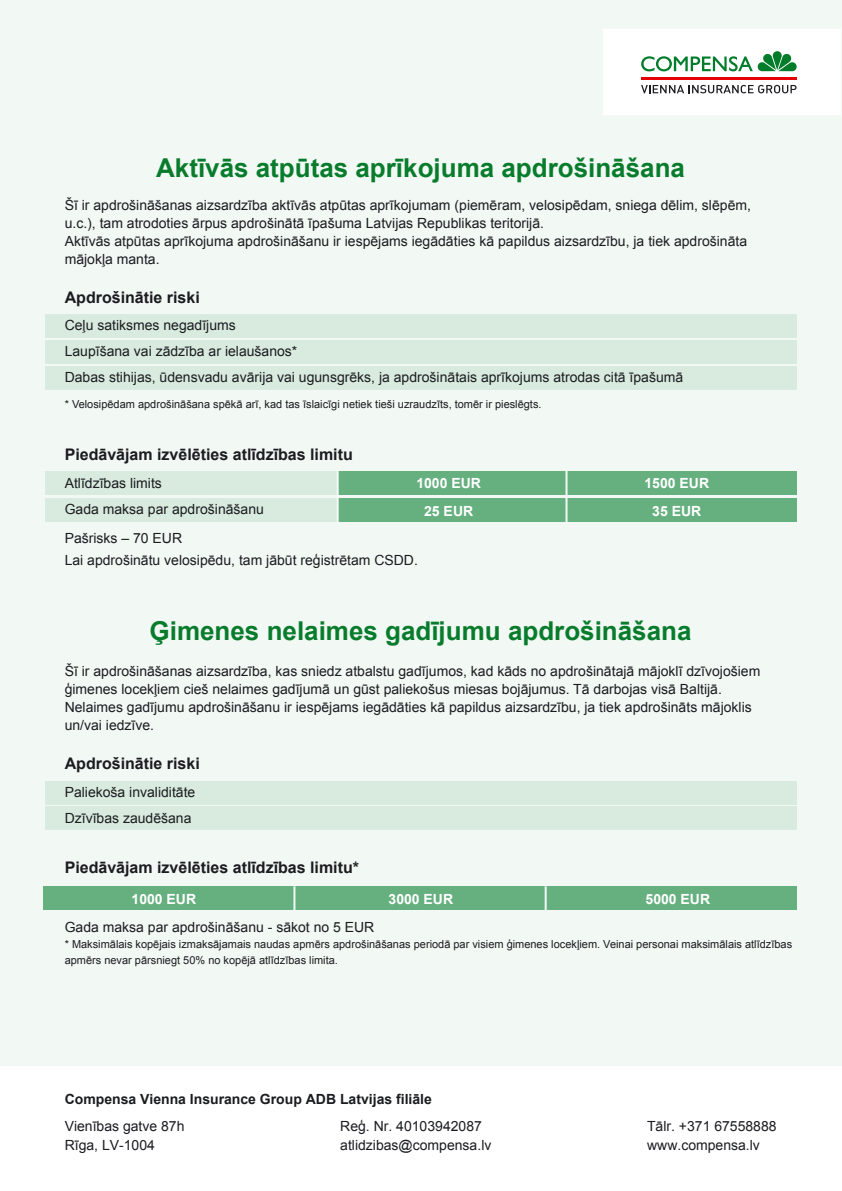
<style>
.page{position:relative;width:842px;height:1191px;background:#fff}
.page>*{position:absolute;margin:0;border:0;box-sizing:border-box;transform-origin:0 0}
.t1{font:700 26px "Arial";color:#087c2c}
.t2{font:700 16px "Arial";color:#1b1c20}
.t3{font:14px/18px "Arial";color:#1b1c20}
.t4{font:700 14px "Arial";color:#1b1c20}
.t5{font:700 14px/28px "Arial";color:#fff;text-align:center}
.t6{font:11px/16px "Arial";color:#1b1c20}
</style>
<div class="page">
<div style="left:0;top:0;width:842px;height:1066px;background:#f2f8f4"></div>
<div style="left:603px;top:30px;width:238px;height:85px;background:#fff"></div>
<hr style="left:641px;top:77px;width:155px;height:2px;background:#e60005">
<svg style="left:641px;top:85px;width:155px;height:8px"></svg>
<svg style="left:641px;top:51px;width:156px;height:20px"></svg>
<div style="left:45px;top:314px;width:752px;height:24px;background:#d9ebdf"></div>
<div style="left:45px;top:366px;width:752px;height:24px;background:#d9ebdf"></div>
<div style="left:45px;top:340px;width:752px;height:24px;background:#d9ebdf"></div>
<div style="left:43px;top:886px;width:754px;height:24px;background:#66b080"></div>
<hr style="left:293px;top:886px;width:2px;height:24px;background:#f2f8f4">
<hr style="left:545px;top:886px;width:2px;height:24px;background:#f2f8f4">
<div style="left:45px;top:780px;width:752px;height:24px;background:#d9ebdf"></div>
<div style="left:45px;top:806px;width:752px;height:24px;background:#d9ebdf"></div>
<div style="left:46px;top:471px;width:751px;height:24px;background:#d9ebdf"></div>
<div style="left:45px;top:498px;width:752px;height:24px;background:#d9ebdf"></div>
<div style="left:338px;top:471px;width:459px;height:24px;background:#66b080"></div>
<div style="left:338px;top:498px;width:459px;height:24px;background:#66b080"></div>
<hr style="left:565px;top:462px;width:2px;height:70px;background:#f2f8f4">
<hr style="left:337px;top:462px;width:2px;height:70px;background:#f2f8f4">
<h1 class="t1" style="left:156px;top:150px;width:530px">Aktīvās atpūtas aprīkojuma apdrošināšana</h1>
<p class="t3" style="left:65px;top:196px;width:688px">Šī ir apdrošināšanas aizsardzība aktīvās atpūtas aprīkojumam (piemēram, velosipēdam, sniega dēlim, slēpēm, u.c.), tam atrodoties ārpus apdrošinātā īpašuma Latvijas Republikas teritorijā.<br>Aktīvās atpūtas aprīkojuma apdrošināšanu ir iespējams iegādāties kā papildus aizsardzību, ja tiek apdrošināta mājokļa manta.</p>
<p class="t2" style="left:65px;top:287px;width:137px">Apdrošinātie riski</p>
<p class="t3" style="left:65px;top:312px;width:620px;line-height:26px">Ceļu satiksmes negadījums<br>Laupīšana vai zādzība ar ielaušanos*<br>Dabas stihijas, ūdensvadu avārija vai ugunsgrēks, ja apdrošinātais aprīkojums atrodas citā īpašumā</p>
<p class="t6" style="left:65px;top:396px;width:478px">* Velosipēdam apdrošināšana spēkā arī, kad tas īslaicīgi netiek tieši uzraudzīts, tomēr ir pieslēgts.</p>
<p class="t2" style="left:65px;top:443px;width:290px">Piedāvājam izvēlēties atlīdzības limitu</p>
<p class="t3" style="left:65px;top:470px;width:201px;line-height:26px">Atlīdzības limits<br>Gada maksa par apdrošināšanu</p>
<p class="t5" style="left:416px;top:469px;width:66px">1000 EUR<br>25 EUR</p>
<p class="t5" style="left:644px;top:469px;width:66px">1500 EUR<br>35 EUR</p>
<p class="t3" style="left:65px;top:527px;width:355px;line-height:22px">Pašrisks – 70 EUR<br>Lai apdrošinātu velosipēdu, tam jābūt reģistrētam CSDD.</p>
<h1 class="t1" style="left:150px;top:613px;width:543px">Ģimenes nelaimes gadījumu apdrošināšana</h1>
<p class="t3" style="left:65px;top:662px;width:697px">Šī ir apdrošināšanas aizsardzība, kas sniedz atbalstu gadījumos, kad kāds no apdrošinātajā mājoklī dzīvojošiem ģimenes locekļiem cieš nelaimes gadījumā un gūst paliekošus miesas bojājumus. Tā darbojas visā Baltijā.<br>Nelaimes gadījumu apdrošināšanu ir iespējams iegādāties kā papildus aizsardzību, ja tiek apdrošināts mājoklis un/vai iedzīve.</p>
<p class="t2" style="left:65px;top:753px;width:137px">Apdrošinātie riski</p>
<p class="t3" style="left:65px;top:779px;width:132px;line-height:26px">Paliekoša invaliditāte<br>Dzīvības zaudēšana</p>
<p class="t2" style="left:65px;top:857px;width:296px">Piedāvājam izvēlēties atlīdzības limitu*</p>
<p class="t5" style="left:132px;top:885px;width:66px">1000 EUR</p>
<p class="t5" style="left:389px;top:885px;width:66px">3000 EUR</p>
<p class="t5" style="left:646px;top:885px;width:66px">5000 EUR</p>
<p class="t3" style="left:65px;top:917px;width:311px">Gada maksa par apdrošināšanu - sākot no 5 EUR</p>
<p class="t6" style="left:65px;top:936px;width:729px">* Maksimālais kopējais izmaksājamais naudas apmērs apdrošināšanas periodā par visiem ģimenes locekļiem. Veinai personai maksimālais atlīdzības apmērs nevar pārsniegt 50% no kopējā atlīdzības limita.</p>
<p class="t4" style="left:65px;top:1090px;width:369px">Compensa Vienna Insurance Group ADB Latvijas filiāle</p>
<p class="t3" style="left:65px;top:1116px;width:121px;line-height:19.2px">Vienības gatve 87h<br>Rīga, LV-1004</p>
<p class="t3" style="left:340px;top:1116px;width:153px;line-height:19.2px">Reģ. Nr. 40103942087 atlidzibas@compensa.lv</p>
<p class="t3" style="left:647px;top:1116px;width:131px;line-height:19px">Tālr. +371 67558888 www.compensa.lv</p>
</div>
